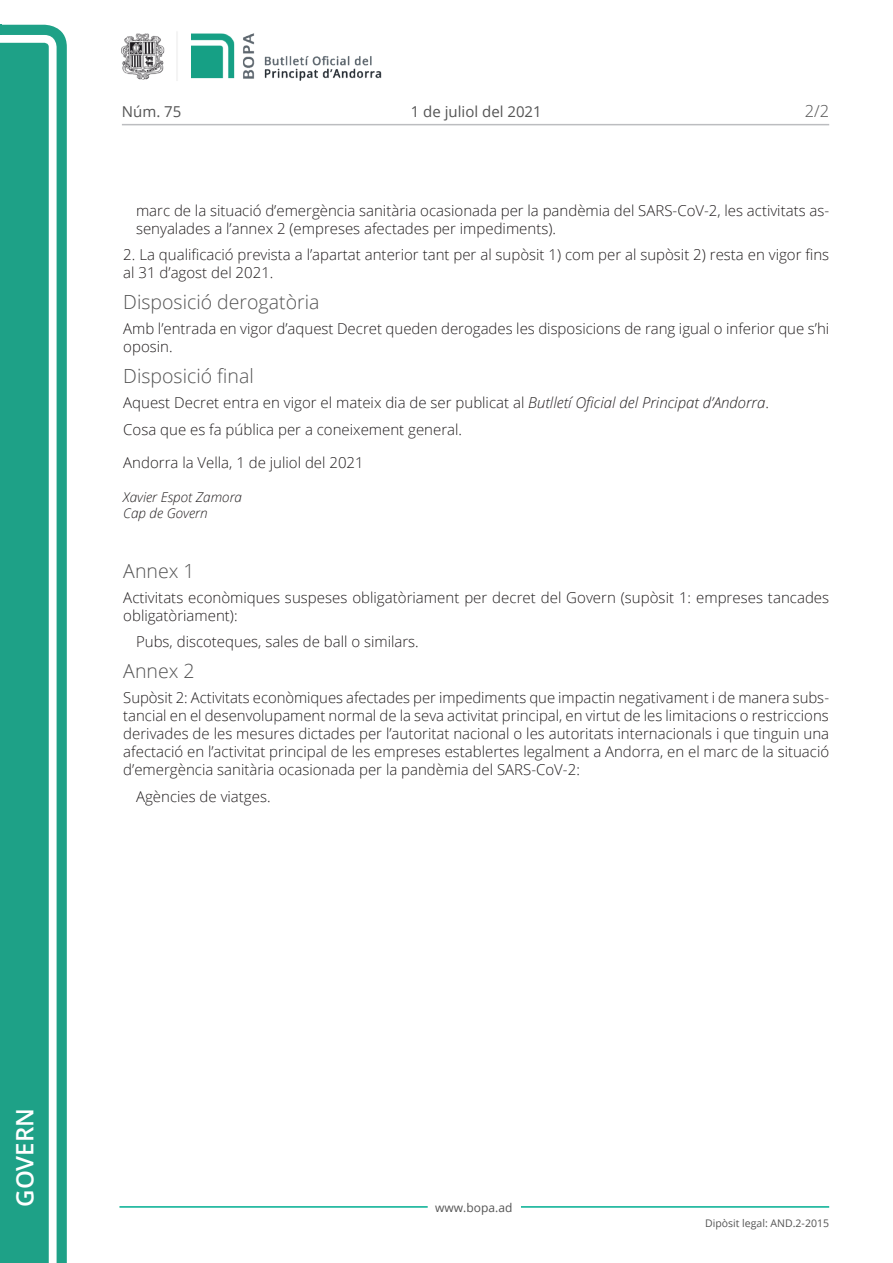
<style>
.page{position:relative;width:893px;height:1263px;background:#fff}
.page>*{position:absolute;margin:0;border:0;box-sizing:border-box;transform-origin:0 0}
.t1{font:600 24px "Open Sans";color:#fff}
.Titol_5{font:300 19.5px "Open Sans";color:#545454}
.t2{font:300 16.5px "Open Sans";color:#545454}
.Body_text{font:300 15px/18px "Open Sans";color:#231f20}
.Body_text_i{font:300 15px/18px "Open Sans";color:#231f20}
.Data{font:300 15px "Open Sans";color:#231f20}
.t3{font:15px "Open Sans";color:#545454}
.signatura{font:italic 300 13.5px/16.5px "Open Sans";color:#231f20}
.t4{font:12px "Open Sans";color:#545454}
.t5{font:10.5px "Open Sans";color:#545454}
.s1{font-style:italic}
</style>
<div class="page">
<svg style="left:0;top:25px;width:67px;height:1238px;fill:#1ea187"></svg>
<div style="left:0;top:43px;width:49px;height:1220px;background:#1ea187"></div>
<img style="left:122px;top:32px;width:260px;height:49px">
<hr style="left:119px;top:1206px;width:309px;height:2px;background:#00ae91">
<hr style="left:521px;top:1206px;width:308px;height:2px;background:#00ae91">
<hr style="left:122px;top:124px;width:707px;height:1px;background:#bcbdc0">
<p class="t3" style="left:122px;top:102px;width:61px">Núm. 75</p>
<p class="t3" style="left:411px;top:102px;width:132px">1 de juliol del 2021</p>
<p class="t2" style="left:805px;top:100px;width:26px">2/2</p>
<p class="Body_text_i" style="left:136px;top:201px;width:695px">marc de la situació d’emergència sanitària ocasionada per la pandèmia del SARS-CoV-2, les activitats as&shy;senyalades a l’annex 2 (empreses afectades per impediments).</p>
<p class="Body_text" style="left:123px;top:245px;width:707px">2. La qualificació prevista a l’apartat anterior tant per al supòsit 1) com per al supòsit 2) resta en vigor fins al 31 d’agost del 2021.</p>
<p class="Titol_5" style="left:123px;top:289px;width:198px">Disposició derogatòria</p>
<p class="Body_text" style="left:123px;top:319px;width:707px">Amb l’entrada en vigor d’aquest Decret queden derogades les disposicions de rang igual o inferior que s’hi oposin.</p>
<p class="Titol_5" style="left:123px;top:363px;width:132px">Disposició final</p>
<p class="Body_text" style="left:123px;top:393px;width:647px">Aquest Decret entra en vigor el mateix dia de ser publicat al <span class="s1">Butlletí Oficial del Principat d’Andorra</span>.</p>
<p class="Body_text" style="left:123px;top:420px;width:340px">Cosa que es fa pública per a coneixement general.</p>
<p class="Data" style="left:123px;top:452px;width:242px">Andorra la Vella, 1 de juliol del 2021</p>
<p class="signatura" style="left:123px;top:488px;width:120px">Xavier Espot Zamora<br>Cap de Govern</p>
<p class="Titol_5" style="left:123px;top:557px;width:73px">Annex 1</p>
<p class="Body_text" style="left:123px;top:588px;width:707px">Activitats econòmiques suspeses obligatòriament per decret del Govern (supòsit 1: empreses tancades obligatòriament):</p>
<p class="Body_text_i" style="left:136px;top:633px;width:284px">Pubs, discoteques, sales de ball o similars.</p>
<p class="Titol_5" style="left:123px;top:658px;width:73px">Annex 2</p>
<p class="Body_text" style="left:123px;top:689px;width:707px;text-align:justify">Supòsit 2: Activitats econòmiques afectades per impediments que impactin negativament i de manera subs&shy;tancial en el desenvolupament normal de la seva activitat principal, en virtut de les limitacions o restriccions derivades de les mesures dictades per l’autoritat nacional o les autoritats internacionals i que tinguin una afectació en l’activitat principal de les empreses establertes legalment a Andorra, en el marc de la situació d’emergència sanitària ocasionada per la pandèmia del SARS-CoV-2:</p>
<p class="Body_text_i" style="left:136px;top:787px;width:136px">Agències de viatges.</p>
<h1 class="t1" style="left:8px;top:1207px;width:100px;rotate:-90deg">Govern</h1>
<p class="t4" style="left:435px;top:1199px;width:79px">www.bopa.ad</p>
<p class="t5" style="left:705px;top:1216px;width:125px">Dipòsit legal: AND.2-2015</p>
</div>
